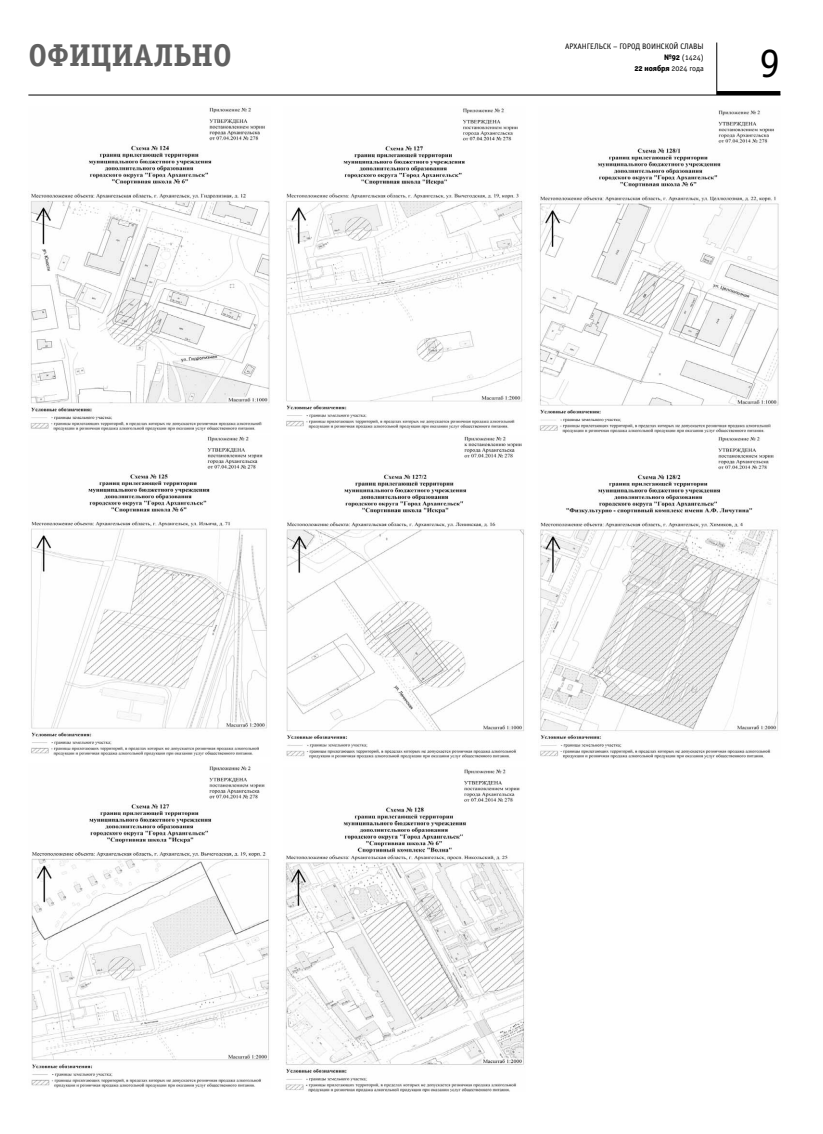
<style>
.page{position:relative;width:823px;height:1134px;background:#fff}
.page>*{position:absolute;margin:0;border:0;box-sizing:border-box;transform-origin:0 0}
.t1{font:42px "Officina Serif Book OSC";color:#000}
.t2{font:31.5px "Officina Serif Bold OSC";color:#616161}
.t3{font:8px/11px "Officina Sans Book OSC";color:#000;text-align:right}
.t4{font:8px "Officina Sans Extra Bold OSC";letter-spacing:-.005em;color:#000}
.s1{font-family:"Officina Sans Extra Bold OSC"}
.s2{font-family:"Officina Sans Book OSC"}
</style>
<div class="page">
<hr style="left:716px;top:43px;width:1px;height:52px;background:#000">
<hr style="left:28px;top:95px;width:752px;height:1px;background:#000">
<hr style="left:716px;top:91px;width:64px;height:4px;background:#000">
<img style="left:30px;top:107px;width:240px;height:324px">
<img style="left:31px;top:436px;width:236px;height:321px">
<img style="left:31px;top:766px;width:238px;height:322px">
<img style="left:286px;top:108px;width:237px;height:321px">
<img style="left:286px;top:436px;width:238px;height:323px">
<img style="left:285px;top:769px;width:239px;height:322px">
<img style="left:539px;top:110px;width:240px;height:649px">
<h2 class="t2" style="left:28px;top:37px;width:202px">официально</h2>
<p class="t3" style="left:565px;top:40px;width:140px">Архангельск – город воинской слав ы <span class="s1">№92</span> (1424)</p>
<p class="t4" style="left:634px;top:63px;width:71px">22 ноября <span class="s2">2024 года</span></p>
<h1 class="t1" style="left:759px;top:37px;width:22px">9</h1>
</div>
